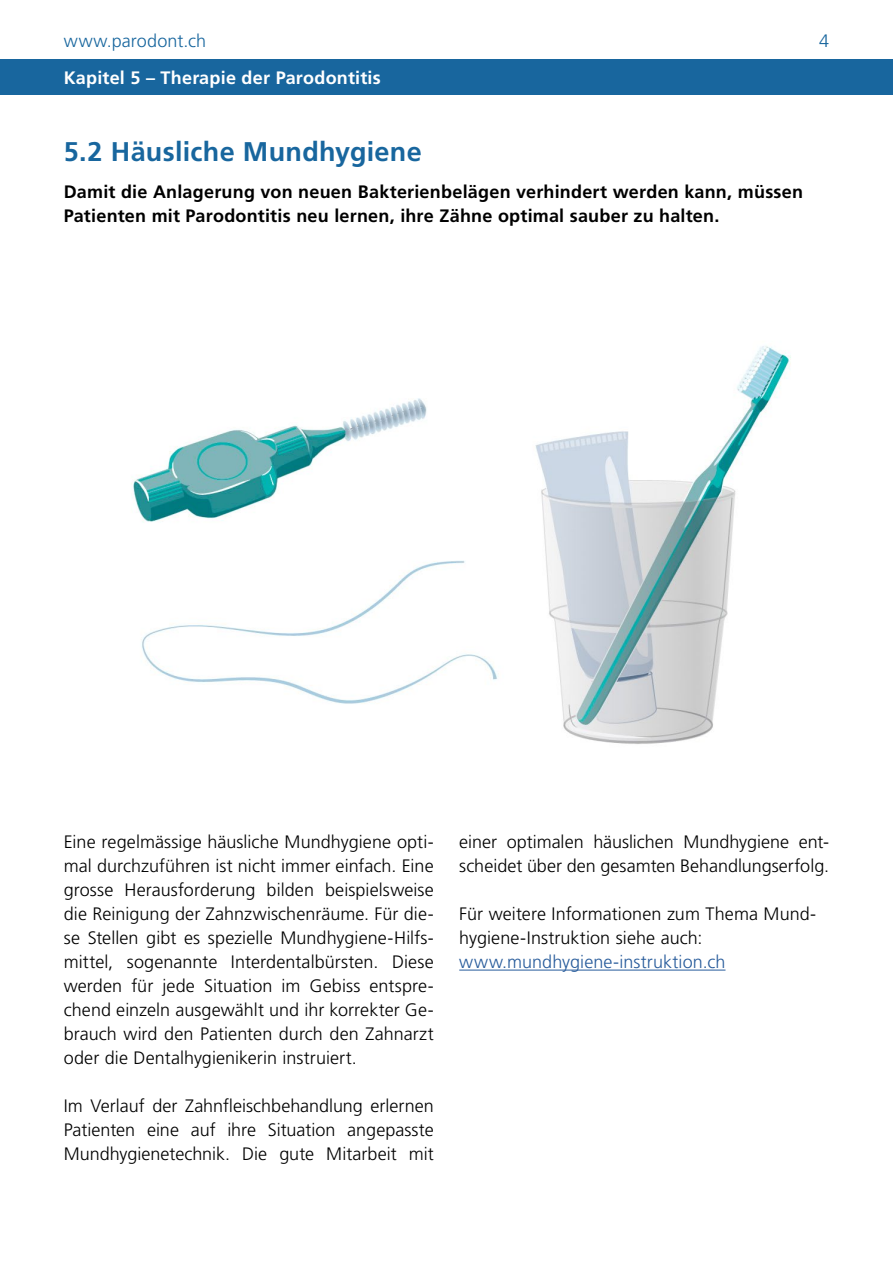
<style>
.page{position:relative;width:893px;height:1263px;background:#fff}
.page>*{position:absolute;margin:0;border:0;box-sizing:border-box;transform-origin:0 0}
.t1{font:700 27px "Frutiger";letter-spacing:.01em;color:#18669e}
.t2{font:300 18px/24px "Frutiger";color:#000;text-align:justify}
.t3{font:700 18px/24px "Frutiger";letter-spacing:.015em;color:#000}
.t4{font:700 18px "Frutiger";letter-spacing:.015em;color:#fff}
.t5{font:300 18px "Frutiger";letter-spacing:.005em;color:#275b9b}
.t6{font:300 18px "Frutiger";letter-spacing:.005em;color:#18669e}
</style>
<div class="page">
<div style="left:0;top:60px;width:893px;height:35px;background:#18669e"></div>
<hr style="left:459px;top:970px;width:266px;height:1px;background:#275b9b">
<img style="left:131px;top:346px;width:660px;height:398px">
<p class="t6" style="left:64px;top:30px;width:144px">www.parodont.ch</p>
<p class="t6" style="left:819px;top:30px;width:12px">4</p>
<p class="t4" style="left:64px;top:67px;width:319px">Kapitel 5 – Therapie der Parodontitis</p>
<h1 class="t1" style="left:64px;top:136px;width:359px">5.2 Häusliche Mundhygiene</h1>
<p class="t3" style="left:64px;top:179px;width:741px">Damit die Anlagerung von neuen Bakterienbelägen verhindert werden kann, müssen<br>Patienten mit Parodontitis neu lernen, ihre Zähne optimal sauber zu halten.</p>
<p class="t2" style="left:64px;top:829px;width:371px">Eine regelmässige häusliche Mundhygiene opti&shy;mal durchzuführen ist nicht immer einfach. Eine grosse Herausforderung bilden beispielsweise die Reinigung der Zahnzwischenräume. Für die&shy;se Stellen gibt es spezielle Mundhygiene-Hilfs&shy;mittel, sogenannte Interdentalbürsten. Diese werden für jede Situation im Gebiss entspre&shy;chend einzeln ausgewählt und ihr korrekter Ge&shy;brauch wird den Patienten durch den Zahnarzt oder die Dentalhygienikerin instruiert.</p>
<p class="t2" style="left:64px;top:1094px;width:371px">Im Verlauf der Zahnfleischbehandlung erlernen Patienten eine auf ihre Situation angepasste Mundhygienetechnik. Die gute Mitarbeit mit</p>
<p class="t2" style="left:459px;top:829px;width:371px">einer optimalen häuslichen Mundhygiene ent&shy;scheidet über den gesamten Behandlungserfolg.</p>
<p class="t2" style="left:459px;top:902px;width:359px">Für weitere Informationen zum Thema Mund&shy;hygiene-Instruktion siehe auch:</p>
<p class="t5" style="left:459px;top:952px;width:268px">www.mundhygiene-instruktion.ch</p>
</div>
